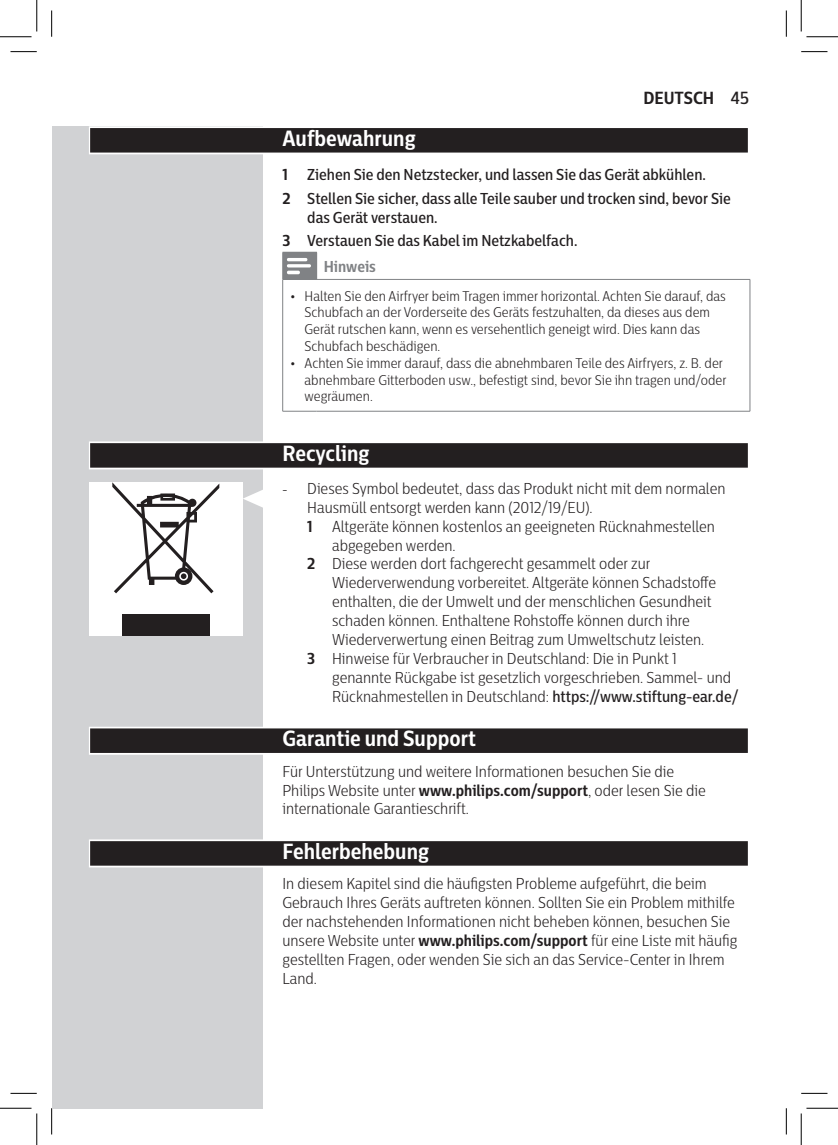
<style>
.page{position:relative;width:838px;height:1145px;background:#fff}
.page>*{position:absolute;margin:0;border:0;box-sizing:border-box;transform-origin:0 0}
.chapter-title-paragr{font:700 21.88px "Centrale Sans Cnd";color:#fff}
.t1{font:700 17.5px "Centrale Sans Cnd";color:#231f20}
.body{font:300 15.75px/18.9px "Centrale Sans Cnd";color:#231f20}
.t2{font:500 15.75px/18.9px "Centrale Sans Cnd";color:#231f20}
.cautions-caption-par{font:700 15.75px "Centrale Sans Cnd";color:#808285}
.t3{font:300 14px/16.8px "Centrale Sans Cnd";color:#231f20}
.s1{font-weight:500}
.s2{font-weight:700}
.s3{font-family:"Gill Sans Alt One WGL Light";font-weight:400;font-size:12.42px}
.s4{font-family:"Gill Sans Alt One WGL Light";font-weight:400}
</style>
<div class="page">
<div style="left:52px;top:126px;width:210px;height:982px;background:#d1d2d4"></div>
<div style="left:89px;top:126px;width:660px;height:28px;background:#fff"></div>
<div style="left:90px;top:128px;width:657px;height:25px;background:#231f20"></div>
<div style="left:89px;top:441px;width:660px;height:28px;background:#fff"></div>
<div style="left:90px;top:443px;width:657px;height:25px;background:#231f20"></div>
<div style="left:89px;top:727px;width:660px;height:28px;background:#fff"></div>
<div style="left:90px;top:728px;width:657px;height:25px;background:#231f20"></div>
<div style="left:89px;top:839px;width:660px;height:28px;background:#fff"></div>
<div style="left:90px;top:841px;width:657px;height:25px;background:#231f20"></div>
<hr style="left:749px;top:280px;width:1px;height:131px;background:#808285">
<hr style="left:282px;top:279px;width:1px;height:132px;background:#808285">
<hr style="left:282px;top:411px;width:34px;height:1px;background:#808285">
<hr style="left:316px;top:411px;width:434px;height:1px;background:#808285">
<hr style="left:316px;top:279px;width:434px;height:1px;background:#808285">
<svg style="left:282px;top:252px;width:35px;height:27px"></svg>
<svg style="left:243px;top:489px;width:20px;height:20px"></svg>
<div style="left:89px;top:482px;width:154px;height:154px;background:#fff"></div>
<div style="left:122px;top:614px;width:88px;height:22px;background:#231f20"></div>
<svg style="left:112px;top:482px;width:107px;height:111px"></svg>
<svg style="left:10px;top:51px;width:27px;height:1px"></svg>
<svg style="left:801px;top:51px;width:26px;height:1px"></svg>
<svg style="left:10px;top:1093px;width:27px;height:1px"></svg>
<svg style="left:801px;top:1093px;width:26px;height:1px"></svg>
<svg style="left:51px;top:10px;width:1px;height:27px"></svg>
<svg style="left:51px;top:1108px;width:1px;height:26px"></svg>
<svg style="left:786px;top:10px;width:1px;height:27px"></svg>
<svg style="left:786px;top:1108px;width:1px;height:26px"></svg>
<hr style="left:0;top:36px;width:32px;height:1px;background:#000">
<hr style="left:806px;top:36px;width:31px;height:1px;background:#000">
<hr style="left:0;top:1108px;width:32px;height:1px;background:#000">
<hr style="left:806px;top:1108px;width:31px;height:1px;background:#000">
<hr style="left:36px;top:0;width:1px;height:31px;background:#000">
<hr style="left:36px;top:1113px;width:1px;height:32px;background:#000">
<hr style="left:800px;top:0;width:1px;height:31px;background:#000">
<hr style="left:800px;top:1113px;width:1px;height:32px;background:#000">
<p class="t1" style="left:643px;top:87px;width:107px">DEUTSCH <span class="s1">45</span></p>
<p class="chapter-title-paragr" style="left:282px;top:124px;width:135px">Aufbewahrung</p>
<p class="t2" style="left:282px;top:164px;width:425px"><span class="s2">1</span> Ziehen Sie den Netzstecker, und lassen Sie das Gerät abkühlen.</p>
<p class="t2" style="left:307px;top:188px;width:425px;text-indent:-25px"><span class="s2">2</span> Stellen Sie sicher, dass alle Teile sauber und trocken sind, bevor Sie das Gerät verstauen.</p>
<p class="t2" style="left:282px;top:231px;width:296px"><span class="s2">3</span> Verstauen Sie das Kabel im Netzkabelfach.</p>
<p class="cautions-caption-par" style="left:323px;top:256px;width:54px">Hinweis</p>
<p class="t3" style="left:304px;top:287px;width:422px;text-indent:-15px"><span class="s3">•</span> Halten Sie den Airfryer beim Tragen immer horizontal. Achten Sie darauf, das Schubfach an der Vorderseite des Geräts festzuhalten, da dieses aus dem Gerät rutschen kann, wenn es versehentlich geneigt wird. Dies kann das Schubfach beschädigen.</p>
<p class="t3" style="left:304px;top:354px;width:423px;text-indent:-15px"><span class="s3">•</span> Achten Sie immer darauf, dass die abnehmbaren Teile des Airfryers, z. B. der abnehmbare Gitterboden usw., befestigt sind, bevor Sie ihn tragen und/oder wegräumen.</p>
<p class="chapter-title-paragr" style="left:282px;top:439px;width:89px">Recycling</p>
<p class="body" style="left:307px;top:478px;width:419px;text-indent:-25px"><span class="s4">-</span> Dieses Symbol bedeutet, dass das Produkt nicht mit dem normalen<br>Hausmüll entsorgt werden kann (2012/19/EU).</p>
<p class="body" style="left:332px;top:516px;width:384px;text-indent:-25px"><span class="s2">1</span> Altgeräte können kostenlos an geeigneten Rücknahmestellen abgegeben werden.</p>
<p class="body" style="left:332px;top:554px;width:385px;text-indent:-25px"><span class="s2">2</span> Diese werden dort fachgerecht gesammelt oder zur Wiederverwendung vorbereitet. Altgeräte können Schadstoffe enthalten, die der Umwelt und der menschlichen Gesundheit schaden können. Enthaltene Rohstoffe können durch ihre Wiederverwertung einen Beitrag zum Umweltschutz leisten.</p>
<p class="body" style="left:332px;top:649px;width:408px;text-indent:-25px"><span class="s2">3</span> Hinweise für Verbraucher in Deutschland: Die in Punkt 1 genannte Rückgabe ist gesetzlich vorgeschrieben. Sammel- und<br>Rücknahmestellen in Deutschland: <span class="s1">https://www.stiftung-ear.de/</span></p>
<p class="chapter-title-paragr" style="left:282px;top:724px;width:195px">Garantie und Support</p>
<p class="body" style="left:282px;top:761px;width:425px">Für Unterstützung und weitere Informationen besuchen Sie die<br>Philips Website unter <span class="s2">www.philips.com/support</span>, oder lesen Sie die internationale Garantieschrift.</p>
<p class="chapter-title-paragr" style="left:282px;top:837px;width:148px">Fehlerbehebung</p>
<p class="body" style="left:282px;top:874px;width:456px">In diesem Kapitel sind die häufigsten Probleme aufgeführt, die beim Gebrauch Ihres Geräts auftreten können. Sollten Sie ein Problem mithilfe der nachstehenden Informationen nicht beheben können, besuchen Sie unsere Website unter <span class="s2">www.philips.com/support</span> für eine Liste mit häufig gestellten Fragen, oder wenden Sie sich an das Service-Center in Ihrem Land.</p>
</div>
